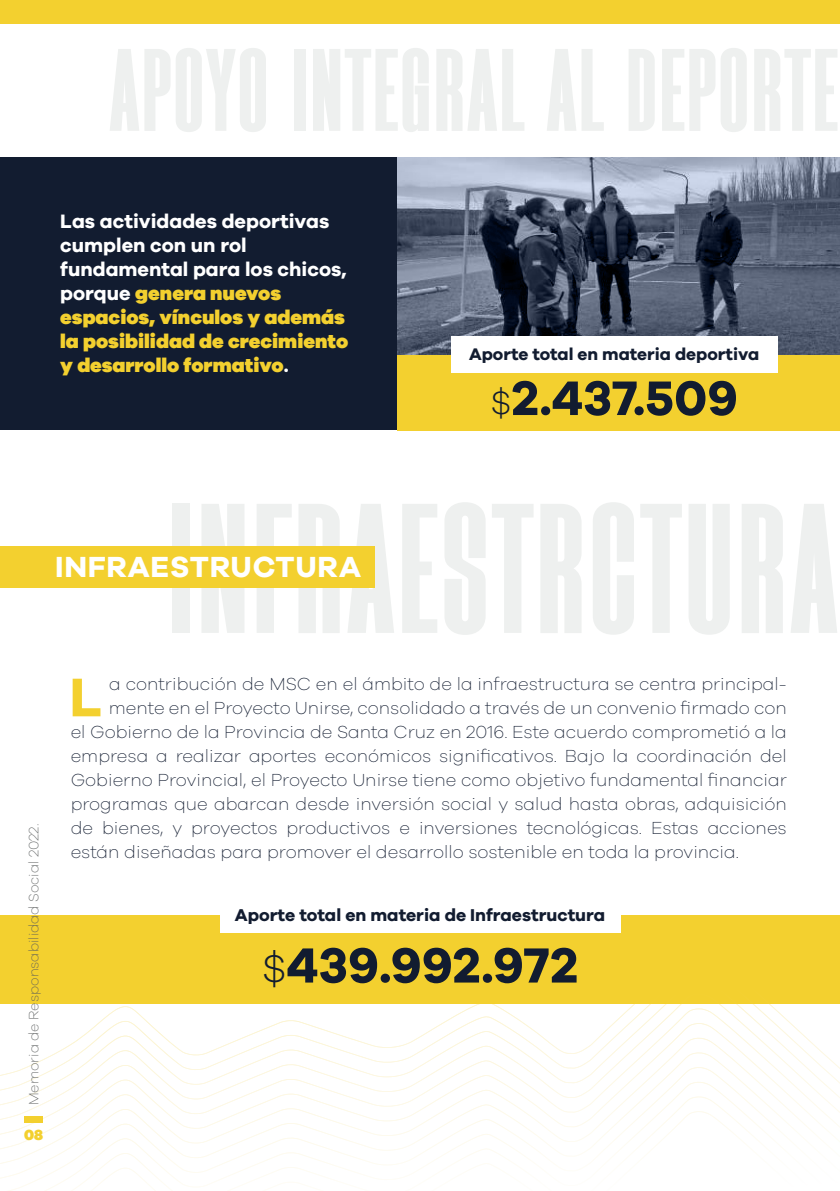
<style>
.page{position:relative;width:840px;height:1191px;background:#fff}
.page>*{position:absolute;margin:0;border:0;box-sizing:border-box;transform-origin:0 0}
.t1{font:700 56.2px "Galano Grotesque";color:#f3d02f}
.t2{font:700 51px "Galano Grotesque";color:#121c30}
.t3{font:700 50px "Galano Grotesque";color:#121c30}
.t4{font:700 30px "Galano Grotesque";letter-spacing:.025em;color:#fff}
.t5{font:900 20px/24px "Galano Grotesque";color:#f3d02f}
.t6{font:200 18px "Galano Grotesque";color:#121c30}
.t7{font:700 17.6px "Galano Grotesque";color:#121c30}
.t8{font:700 17.4px "Galano Grotesque";color:#121c30}
.t9{font:900 15.2px "Galano Grotesque";color:#f3d02f}
.t10{font:200 14px "Galano Grotesque";color:#585b5b}
.s1{font-weight:700;color:#fff}
.s2{font-weight:300;font-size:36.2px}
.s3{font-weight:300;font-size:42.8px}
</style>
<div class="page">
<div style="left:0;top:0;width:839px;height:23px;background:#f3d02f"></div>
<div style="left:0;top:158px;width:453px;height:272px;background:#121c30"></div>
<svg style="left:397px;top:158px;width:442px;height:197px;background:#5f687c"></svg>
<div style="left:397px;top:355px;width:442px;height:75px;background:#f3d02f"></div>
<div style="left:450px;top:336px;width:327px;height:36px;background:#fff"></div>
<div style="left:0;top:546px;width:374px;height:41px;background:#f3d02f"></div>
<div style="left:0;top:915px;width:839px;height:88px;background:#f3d02f"></div>
<div style="left:220px;top:895px;width:399px;height:38px;background:#fff"></div>
<svg style="left:0;top:1003px;width:839px;height:188px"></svg>
<div style="left:24px;top:1115px;width:18px;height:7px;background:#f3d02f"></div>
<p class="t5" style="left:60px;top:209px;width:289px"><span class="s1">Las actividades deportivas cumplen con un rol fundamental para los chicos, porque</span> genera nuevos espacios, vínculos y además la posibilidad de crecimiento y desarrollo formativo<span class="s1">.</span></p>
<p class="t8" style="left:469px;top:343px;width:291px">Aporte total en materia deportiva</p>
<h3 class="t3" style="left:490px;top:367px;width:248px"><span class="s2">$</span>2.437.509</h3>
<h3 class="t4" style="left:55px;top:548px;width:307px">INFRAESTRUCTURA</h3>
<p class="t10" style="left:25px;top:1105px;width:283px;rotate:-90deg">Memoria de Responsabilidad Social 2022.</p>
<p class="t9" style="left:24px;top:1125px;width:20px">08</p>
<p class="t6" style="left:109px;top:673px;width:678px">a contribución de MSC en el ámbito de la infraestructura se centra principal-</p>
<p class="t6" style="left:109px;top:697px;width:679px">mente en el Proyecto Unirse, consolidado a través de un convenio firmado con</p>
<p class="t6" style="left:71px;top:721px;width:717px">el Gobierno de la Provincia de Santa Cruz en 2016. Este acuerdo comprometió a la</p>
<p class="t6" style="left:71px;top:745px;width:717px">empresa a realizar aportes económicos significativos. Bajo la coordinación del</p>
<p class="t6" style="left:71px;top:769px;width:717px">Gobierno Provincial, el Proyecto Unirse tiene como objetivo fundamental financiar</p>
<p class="t6" style="left:71px;top:793px;width:717px">programas que abarcan desde inversión social y salud hasta obras, adquisición</p>
<p class="t6" style="left:71px;top:817px;width:717px">de bienes, y proyectos productivos e inversiones tecnológicas. Estas acciones</p>
<p class="t6" style="left:71px;top:841px;width:669px">están diseñadas para promover el desarrollo sostenible en toda la provincia.</p>
<h1 class="t1" style="left:69px;top:662px;width:34px">L</h1>
<p class="t7" style="left:235px;top:903px;width:371px">Aporte total en materia de Infraestructura</p>
<h2 class="t2" style="left:261px;top:933px;width:318px"><span class="s3">$</span>439.992.972</h2>
</div>
